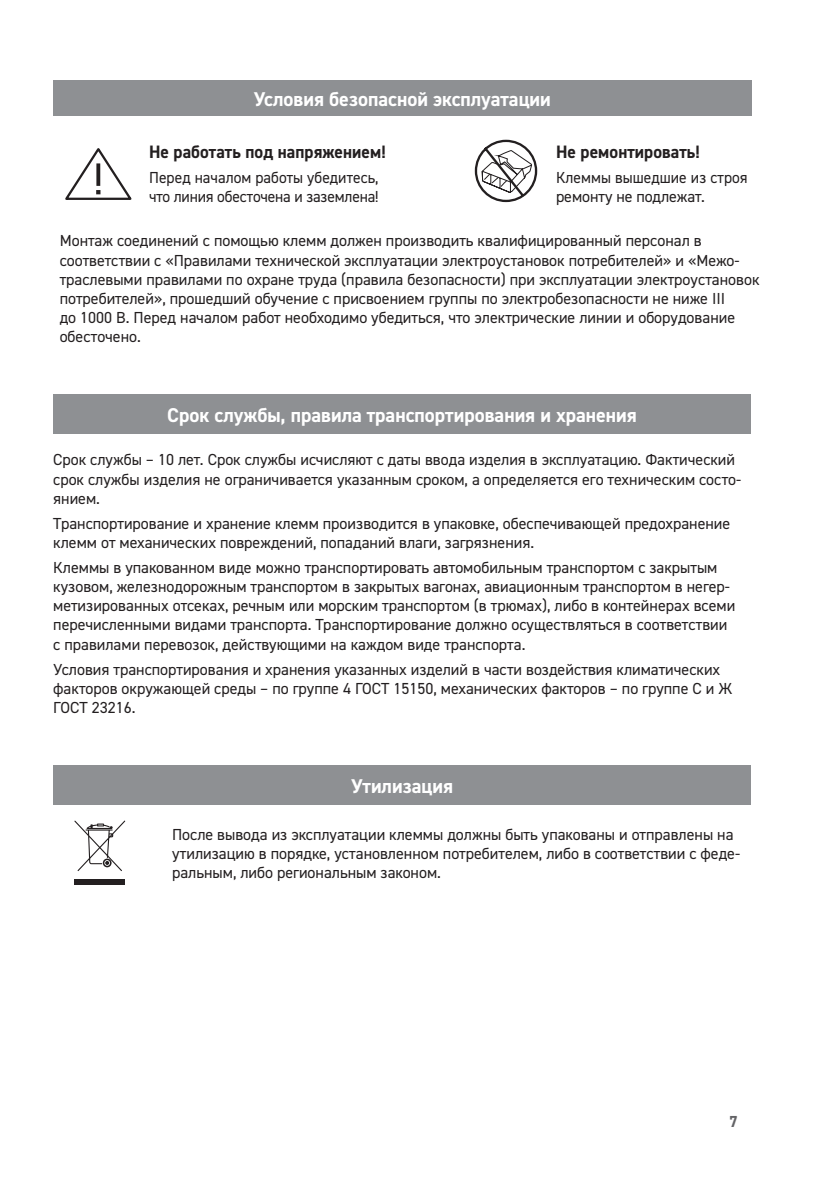
<style>
.page{position:relative;width:840px;height:1191px;background:#fff}
.page>*{position:absolute;margin:0;border:0;box-sizing:border-box;transform-origin:0 0}
.t1{font:700 20px "DIN2014";color:#fff}
.t2{font:700 18px "DIN2014";letter-spacing:.005em;color:#231f20}
.t3{font:16px/19.2px "DIN2014";color:#231f20}
.t4{font:700 16px "DIN2014";color:#636366}
</style>
<div class="page">
<div style="left:53px;top:395px;width:697px;height:39px;background:#8e9093"></div>
<div style="left:53px;top:765px;width:697px;height:40px;background:#8e9093"></div>
<div style="left:75px;top:879px;width:50px;height:6px;background:#231f20"></div>
<svg style="left:74px;top:820px;width:51px;height:51px"></svg>
<div style="left:53px;top:80px;width:698px;height:35px;background:#8e9093"></div>
<svg style="left:65px;top:148px;width:67px;height:52px"></svg>
<svg style="left:96px;top:163px;width:4px;height:23px"></svg>
<svg style="left:474px;top:139px;width:64px;height:64px"></svg>
<p class="t1" style="left:253px;top:85px;width:298px">Условия безопасной эксплуатации</p>
<p class="t2" style="left:149px;top:140px;width:238px">Не работать под напряжением!</p>
<p class="t3" style="left:149px;top:168px;width:231px">Перед началом работы убедитесь, что линия обесточена и заземлена!</p>
<p class="t2" style="left:555px;top:140px;width:145px">Не ремонтировать!</p>
<p class="t3" style="left:555px;top:168px;width:193px">Клеммы вышедшие из строя ремонту не подлежат.</p>
<p class="t3" style="left:60px;top:231px;width:701px">Монтаж соединений с помощью клемм должен производить квалифицированный персонал в соответствии с «Правилами технической эксплуатации электроустановок потребителей» и «Межо&shy;траслевыми правилами по охране труда (правила безопасности) при эксплуатации электроустановок потребителей», прошедший обучение с присвоением группы по электробезопасности не ниже III<br>до 1000 В. Перед началом работ необходимо убедиться, что электрические линии и оборудование обесточено.</p>
<p class="t1" style="left:167px;top:402px;width:471px">Срок службы, правила транспортирования и хранения</p>
<p class="t3" style="left:53px;top:450px;width:689px">Срок службы – 10 лет. Срок службы исчисляют с даты ввода изделия в эксплуатацию. Фактический срок службы изделия не ограничивается указанным сроком, а определяется его техническим состо&shy;янием.</p>
<p class="t3" style="left:53px;top:513px;width:678px">Транспортирование и хранение клемм производится в упаковке, обеспечивающей предохранение клемм от механических повреждений, попаданий влаги, загрязнения.</p>
<p class="t3" style="left:53px;top:557px;width:683px">Клеммы в упакованном виде можно транспортировать автомобильным транспортом с закрытым кузовом, железнодорожным транспортом в закрытых вагонах, авиационным транспортом в негер&shy;метизированных отсеках, речным или морским транспортом (в трюмах), либо в контейнерах всеми перечисленными видами транспорта. Транспортирование должно осуществляться в соответствии с правилами перевозок, действующими на каждом виде транспорта.</p>
<p class="t3" style="left:53px;top:659px;width:680px">Условия транспортирования и хранения указанных изделий в части воздействия климатических факторов окружающей среды – по группе 4 ГОСТ 15150, механических факторов – по группе С и Ж<br>ГОСТ 23216.</p>
<p class="t1" style="left:351px;top:773px;width:103px">Утилизация</p>
<p class="t3" style="left:172px;top:824px;width:569px">После вывода из эксплуатации клеммы должны быть упакованы и отправлены на утилизацию в порядке, установленном потребителем, либо в соответствии с феде&shy;ральным, либо региональным законом.</p>
<p class="t4" style="left:728px;top:1110px;width:10px">7</p>
</div>
